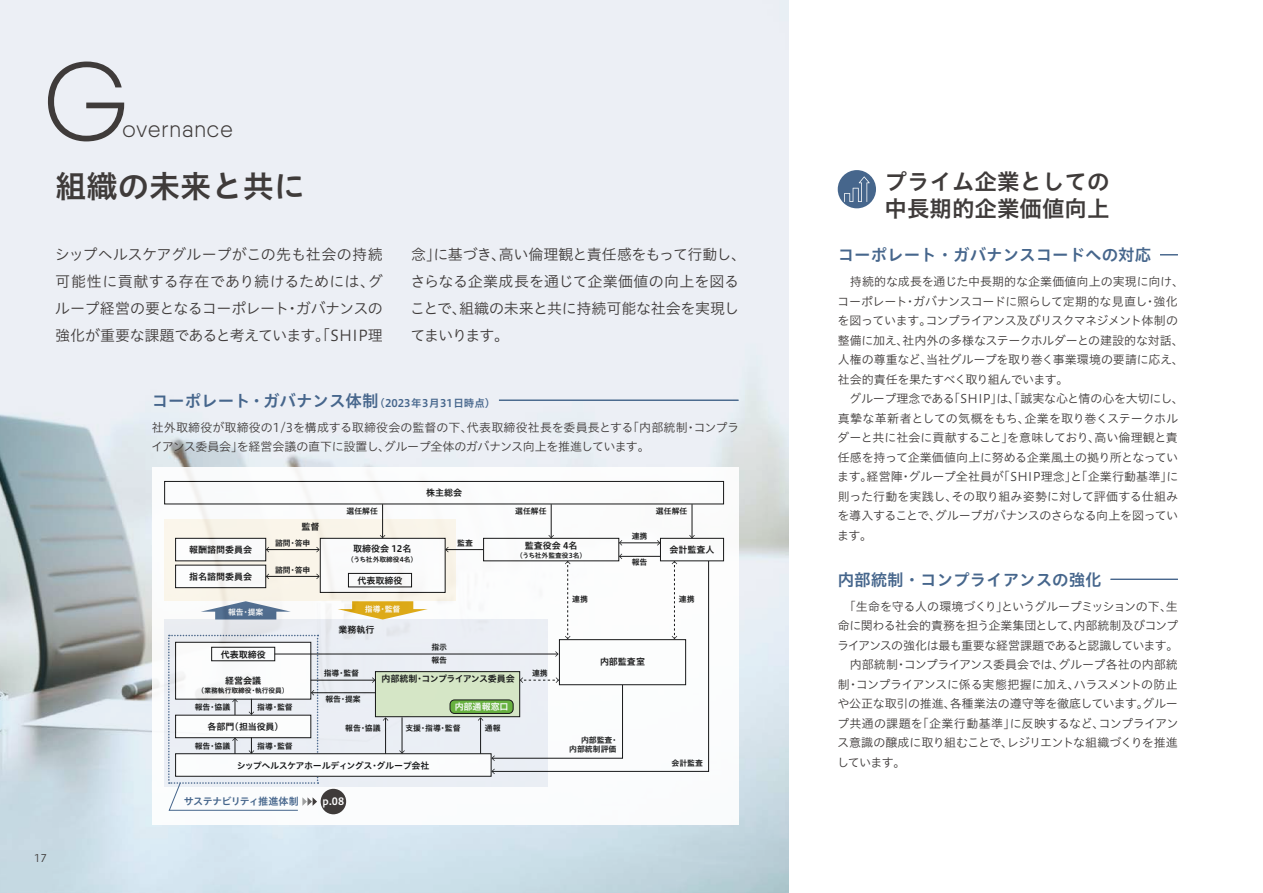
<style>
.page{position:relative;width:1263px;height:893px;background:#fff}
.page>*{position:absolute;margin:0;border:0;box-sizing:border-box;transform-origin:0 0}
.t1{font:108px "Actual L";color:#3f3b3a}
.t2{font:31.2px "Hiragino UD Sans Std N W6";color:#3f3b3a}
.t3{font:22.5px/27px "Hiragino UD Sans Std N W6";color:#3f3b3a}
.t4{font:22.5px "Actual L";letter-spacing:.04em;color:#3f3b3a}
.t5{font:16.5px "Hiragino UD Sans Std N W6";color:#46668c}
.t6{font:15px/27px "Hiragino UD Sans Std N W3";letter-spacing:-.02em;color:#3f3b3a;text-align:justify}
.t7{font:12px/19.5px "Hiragino UD Sans Std N W3";letter-spacing:-.015em;color:#3f3b3a}
.t8{font:10.5px "Hiragino UD Sans Std N W3";color:#3f3b3a}
.t9{font:10.05px "Hiragino UD Sans Std N W6";letter-spacing:-.065em;color:#46668c}
.t10{font:10.05px "Hiragino UD Sans Std N W6";color:#fff}
.t11{font:9px "Hiragino UD Sans Std N W6";color:#000}
.t12{font:9px "Hiragino UD Sans Std N W6";letter-spacing:-.045em;color:#000}
.t13{font:9px "Hiragino UD Sans Std N W6";letter-spacing:-.055em;color:#000}
.t14{font:9px "Hiragino UD Sans Std N W6";color:#fff}
.t15{font:7.95px/12.8px "Hiragino UD Sans Std N W6";color:#000}
.t16{font:7.95px "Hiragino UD Sans Std N W6";color:#fff}
.t17{font:6.75px "Hiragino UD Sans Std N W6";color:#000}
.s1{font-size:10.5px}
</style>
<div class="page">
<img style="left:0;top:0;width:789px;height:893px">
<div style="left:152px;top:468px;width:586px;height:357px;background:#fff"></div>
<div style="left:165px;top:619px;width:383px;height:168px;background:#eceff5"></div>
<hr style="left:551px;top:504px;width:1px;height:34px;background:#000">
<svg style="left:548px;top:535px;width:6px;height:3px"></svg>
<hr style="left:692px;top:504px;width:1px;height:34px;background:#000">
<svg style="left:689px;top:535px;width:6px;height:3px"></svg>
<svg style="left:492px;top:560px;width:217px;height:212px"></svg>
<svg style="left:491px;top:769px;width:4px;height:5px"></svg>
<hr style="left:620px;top:543px;width:40px;height:1px;background:#000">
<svg style="left:619px;top:540px;width:3px;height:6px"></svg>
<svg style="left:657px;top:540px;width:3px;height:6px"></svg>
<svg style="left:672px;top:561px;width:5px;height:78px"></svg>
<hr style="left:620px;top:556px;width:40px;height:1px;background:#000">
<svg style="left:619px;top:554px;width:3px;height:5px"></svg>
<div style="left:165px;top:519px;width:291px;height:82px;background:#fdf7ea"></div>
<div style="left:320px;top:538px;width:125px;height:54px;background:#fff"></div>
<div style="left:320px;top:538px;width:125px;height:55px;border:1px solid #000"></div>
<div style="left:559px;top:640px;width:127px;height:45px;background:#fff"></div>
<div style="left:559px;top:639px;width:127px;height:46px;border:1px solid #000"></div>
<div style="left:375px;top:672px;width:145px;height:45px;background:#d4e6c1"></div>
<div style="left:375px;top:671px;width:145px;height:46px;border:1px solid #000"></div>
<div style="left:176px;top:754px;width:315px;height:22px;background:#fff"></div>
<div style="left:348px;top:573px;width:64px;height:14px;border:1px solid #000"></div>
<div style="left:450px;top:700px;width:63px;height:13px;background:#67b140;border-radius:5px"></div>
<div style="left:450px;top:700px;width:63px;height:14px;border:1px solid #000;border-radius:5px"></div>
<div style="left:176px;top:538px;width:90px;height:23px;background:#fff"></div>
<div style="left:176px;top:565px;width:90px;height:23px;background:#fff"></div>
<div style="left:175px;top:565px;width:91px;height:23px;border:1px solid #000"></div>
<svg style="left:201px;top:601px;width:90px;height:18px"></svg>
<hr style="left:312px;top:692px;width:63px;height:1px;background:#000">
<hr style="left:446px;top:549px;width:41px;height:1px;background:#000">
<svg style="left:445px;top:547px;width:4px;height:5px"></svg>
<hr style="left:266px;top:549px;width:53px;height:1px;background:#000">
<svg style="left:266px;top:547px;width:3px;height:5px"></svg>
<svg style="left:316px;top:547px;width:4px;height:5px"></svg>
<hr style="left:266px;top:576px;width:53px;height:1px;background:#000">
<svg style="left:266px;top:574px;width:3px;height:5px"></svg>
<svg style="left:316px;top:574px;width:4px;height:5px"></svg>
<svg style="left:338px;top:601px;width:90px;height:18px"></svg>
<hr style="left:311px;top:680px;width:64px;height:1px;background:#000">
<svg style="left:372px;top:677px;width:3px;height:6px"></svg>
<hr style="left:275px;top:654px;width:283px;height:1px;background:#000">
<svg style="left:555px;top:651px;width:4px;height:6px"></svg>
<svg style="left:491px;top:677px;width:132px;height:84px"></svg>
<svg style="left:565px;top:561px;width:5px;height:78px"></svg>
<hr style="left:382px;top:504px;width:1px;height:34px;background:#000">
<svg style="left:380px;top:535px;width:5px;height:3px"></svg>
<div style="left:484px;top:538px;width:135px;height:23px;background:#fff"></div>
<hr style="left:480px;top:718px;width:1px;height:36px;background:#000">
<svg style="left:478px;top:717px;width:5px;height:4px"></svg>
<hr style="left:385px;top:718px;width:1px;height:36px;background:#000">
<svg style="left:383px;top:717px;width:5px;height:4px"></svg>
<hr style="left:402px;top:717px;width:1px;height:36px;background:#000">
<svg style="left:399px;top:750px;width:6px;height:4px"></svg>
<div style="left:164px;top:481px;width:560px;height:23px;border:1px solid #000"></div>
<hr style="left:499px;top:400px;width:239px;height:1px;background:#46668c">
<svg style="left:1160px;top:254px;width:18px;height:2px"></svg>
<hr style="left:1110px;top:579px;width:68px;height:1px;background:#46668c">
<div style="left:321px;top:789px;width:25px;height:25px;background:#3f3b3a;border-radius:50%"></div>
<svg style="left:168px;top:635px;width:151px;height:176px"></svg>
<div style="left:838px;top:170px;width:38px;height:38px;background:#46668c;border-radius:50%"></div>
<svg style="left:844px;top:176px;width:26px;height:26px"></svg>
<h1 class="t1" style="left:43px;top:42px;width:88px">G</h1>
<h3 class="t4" style="left:123px;top:116px;width:112px">overnance</h3>
<h2 class="t2" style="left:55px;top:162px;width:252px">組織の未来と共に</h2>
<p class="t6" style="left:55px;top:240px;width:330px">シップヘルスケアグループがこの先も社会の持続可能性に貢献する存在であり続けるためには、グループ経営の要となるコーポレート・ガバナンスの強化が重要な課題であると考えています。「SHIP理</p>
<p class="t6" style="left:410px;top:240px;width:337px;text-align:left">念」に基づき、高い倫理観と責任感をもって行動し、さらなる企業成長を通じて企業価値の向上を図ることで、組織の未来と共に持続可能な社会を実現してまいります。</p>
<h3 class="t5" style="left:152px;top:388px;width:345px">コーポレート・ガバナンス体制<span class="s1">（2023年3月31日時点）</span></h3>
<p class="t7" style="left:151px;top:417px;width:589px">社外取締役が取締役の1/3を構成する取締役会の監督の下、代表取締役社長を委員長とする「内部統制・コンプライアンス委員会」を経営会議の直下に設置し、グループ全体のガバナンス向上を推進しています。</p>
<p class="t8" style="left:34px;top:850px;width:14px">17</p>
<p class="t11" style="left:189px;top:543px;width:64px">報酬諮問委員会</p>
<p class="t11" style="left:189px;top:570px;width:64px">指名諮問委員会</p>
<p class="t11" style="left:301px;top:520px;width:20px">監督</p>
<p class="t15" style="left:275px;top:536px;width:37px">諮問・答申</p>
<p class="t15" style="left:275px;top:563px;width:37px">諮問・答申</p>
<p class="t11" style="left:426px;top:486px;width:38px">株主総会</p>
<p class="t15" style="left:346px;top:504px;width:33px">選任解任</p>
<p class="t15" style="left:515px;top:504px;width:33px">選任解任</p>
<p class="t11" style="left:525px;top:538px;width:54px">監査役会 4名</p>
<p class="t17" style="left:516px;top:550px;width:72px">（うち社外監査役3名）</p>
<p class="t15" style="left:457px;top:536px;width:17px">監査</p>
<p class="t11" style="left:353px;top:542px;width:60px">取締役会 12名</p>
<p class="t17" style="left:347px;top:554px;width:72px">（うち社外取締役4名）</p>
<p class="t11" style="left:357px;top:574px;width:47px">代表取締役</p>
<p class="t15" style="left:572px;top:593px;width:17px">連携</p>
<p class="t16" style="left:228px;top:606px;width:37px">報告・提案</p>
<p class="t16" style="left:365px;top:603px;width:37px">指導・監督</p>
<p class="t11" style="left:221px;top:647px;width:47px">代表取締役</p>
<p class="t11" style="left:225px;top:673px;width:38px">経営会議</p>
<p class="t17" style="left:198px;top:685px;width:93px">（業務執行取締役・執行役員）</p>
<p class="t15" style="left:195px;top:700px;width:37px">報告・協議</p>
<p class="t15" style="left:257px;top:700px;width:37px">指導・監督</p>
<p class="t11" style="left:338px;top:622px;width:38px">業務執行</p>
<p class="t15" style="left:324px;top:666px;width:37px">指導・監督</p>
<p class="t15" style="left:325px;top:692px;width:37px">報告・提案</p>
<p class="t15" style="left:431px;top:641px;width:17px">指示報告</p>
<p class="t13" style="left:382px;top:672px;width:135px">内部統制・コンプライアンス委員会</p>
<p class="t14" style="left:455px;top:700px;width:55px">内部通報窓口</p>
<p class="t15" style="left:532px;top:666px;width:17px">連携</p>
<p class="t15" style="left:632px;top:529px;width:17px">連携</p>
<p class="t15" style="left:632px;top:555px;width:17px">報告</p>
<p class="t11" style="left:600px;top:655px;width:47px">内部監査室</p>
<p class="t11" style="left:207px;top:720px;width:78px">各部門（担当役員）</p>
<p class="t12" style="left:237px;top:758px;width:194px">シップヘルスケアホールディングス・グループ会社</p>
<p class="t15" style="left:345px;top:721px;width:37px">報告・協議</p>
<p class="t15" style="left:405px;top:721px;width:57px">支援・指導・監督</p>
<p class="t15" style="left:485px;top:721px;width:17px">通報</p>
<p class="t15" style="left:195px;top:739px;width:37px">報告・協議</p>
<p class="t15" style="left:257px;top:739px;width:37px">指導・監督</p>
<p class="t15" style="left:569px;top:734px;width:51px;line-height:9.6px;text-align:right">内部監査・<br>内部統制評価</p>
<p class="t15" style="left:656px;top:504px;width:33px">選任解任</p>
<p class="t11" style="left:669px;top:543px;width:47px">会計監査人</p>
<p class="t15" style="left:679px;top:593px;width:17px">連携</p>
<p class="t15" style="left:671px;top:756px;width:33px">会計監査</p>
<p class="t9" style="left:184px;top:794px;width:117px">サステナビリティ推進体制</p>
<p class="t10" style="left:323px;top:794px;width:23px">p.08</p>
<h3 class="t3" style="left:884px;top:167px;width:226px">プライム企業としての中長期的企業価値向上</h3>
<h3 class="t5" style="left:838px;top:242px;width:315px">コーポレート・ガバナンスコードへの対応</h3>
<p class="t7" style="left:837px;top:271px;width:348px">　持続的な成長を通じた中長期的な企業価値向上の実現に向け、コーポレート・ガバナンスコードに照らして定期的な見直し・強化を図っています。コンプライアンス及びリスクマネジメント体制の整備に加え、社内外の多様なステークホルダーとの建設的な対話、人権の尊重など、当社グループを取り巻く事業環境の要請に応え、社会的責任を果たすべく取り組んでいます。<br>　グループ理念である「SHIP」は、「誠実な心と情の心を大切にし、真摯な革新者としての気概をもち、企業を取り巻くステークホルダーと共に社会に貢献すること」を意味しており、高い倫理観と責任感を持って企業価値向上に努める企業風土の拠り所となっています。経営陣・グループ全社員が「SHIP理念」と「企業行動基準」に則った行動を実践し、その取り組み姿勢に対して評価する仕組みを導入することで、グループガバナンスのさらなる向上を図っています。</p>
<h3 class="t5" style="left:838px;top:567px;width:265px">内部統制・コンプライアンスの強化</h3>
<p class="t7" style="left:837px;top:596px;width:343px;text-align:justify">　「生命を守る人の環境づくり」というグループミッションの下、生命に関わる社会的責務を担う企業集団として、内部統制及びコンプライアンスの強化は最も重要な経営課題であると認識しています。　内部統制・コンプライアンス委員会では、グループ各社の内部統制・コンプライアンスに係る実態把握に加え、ハラスメントの防止や公正な取引の推進、各種業法の遵守等を徹底しています。グループ共通の課題を「企業行動基準」に反映するなど、コンプライアンス意識の醸成に取り組むことで、レジリエントな組織づくりを推進しています。</p>
</div>
